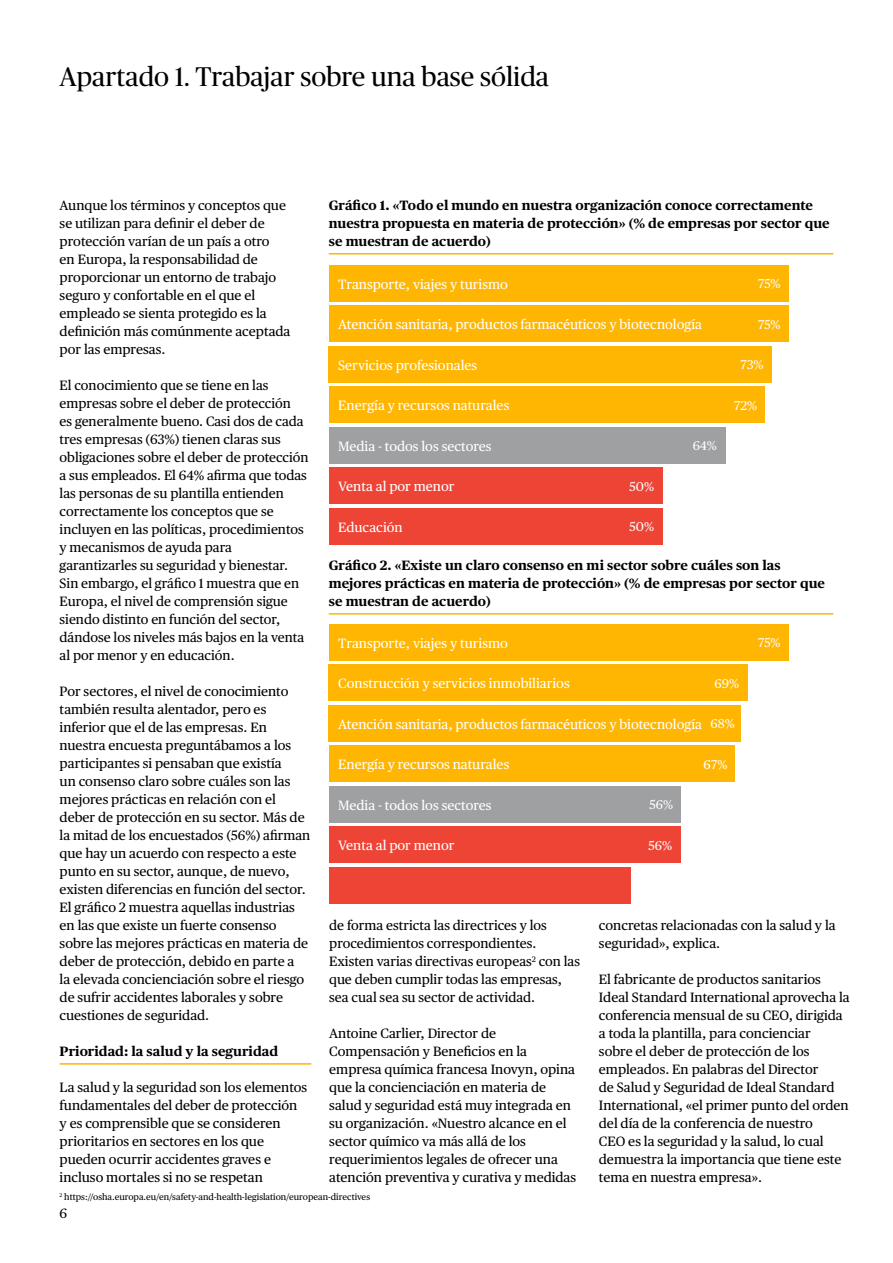
<style>
.page{position:relative;width:893px;height:1263px;background:#fff}
.page>*{position:absolute;margin:0;border:0;box-sizing:border-box;transform-origin:0 0}
.t1{font:27px "Chubb Publico";color:#000}
.t2{font:13.5px/18px "Chubb Publico Text";color:#000}
.t3{font:13.5px "Chubb Publico Text";color:#fff}
.t4{font:700 13.5px/18px "Chubb Publico Text";color:#000}
.t5{font:12.75px "Chubb Publico Text";color:#fff}
.t6{font:9px "Chubb Publico Text";color:#000}
.s1{font-size:12.75px}
</style>
<div class="page">
<hr style="left:329px;top:613px;width:504px;height:1px;background:#ffb602">
<hr style="left:329px;top:253px;width:504px;height:1px;background:#ffb602">
<hr style="left:60px;top:1063px;width:251px;height:1px;background:#ffb602">
<div style="left:329px;top:265px;width:459px;height:36px;background:#ffb602"></div>
<div style="left:329px;top:306px;width:459px;height:36px;background:#ffb602"></div>
<div style="left:329px;top:346px;width:443px;height:36px;background:#ffb602"></div>
<div style="left:329px;top:387px;width:435px;height:36px;background:#ffb602"></div>
<div style="left:329px;top:427px;width:396px;height:36px;background:#9fa0a1"></div>
<div style="left:329px;top:468px;width:334px;height:36px;background:#ed4436"></div>
<div style="left:329px;top:508px;width:334px;height:36px;background:#ed4436"></div>
<div style="left:329px;top:624px;width:459px;height:36px;background:#ffb602"></div>
<div style="left:329px;top:665px;width:419px;height:36px;background:#ffb602"></div>
<div style="left:329px;top:705px;width:412px;height:36px;background:#ffb602"></div>
<div style="left:329px;top:746px;width:405px;height:36px;background:#ffb602"></div>
<div style="left:329px;top:786px;width:351px;height:36px;background:#9fa0a1"></div>
<div style="left:329px;top:827px;width:351px;height:36px;background:#ed4436"></div>
<div style="left:329px;top:867px;width:301px;height:36px;background:#ed4436"></div>
<h2 class="t1" style="left:60px;top:58px;width:491px">Apartado 1. Trabajar sobre una base sólida</h2>
<p class="t2" style="left:60px;top:196px;width:232px">Aunque los términos y conceptos que se utilizan para defnir el deber de protección varían de un país a otro<br>en Europa, la responsabilidad de proporcionar un entorno de trabajo seguro y confortable en el que el empleado se sienta protegido es la defnición más comúnmente aceptada por las empresas.</p>
<p class="t2" style="left:60px;top:376px;width:251px">El conocimiento que se tiene en las empresas sobre el deber de protección<br>es generalmente bueno. Casi dos de cada tres empresas (63%) tienen claras sus obligaciones sobre el deber de protección a sus empleados. El 64% afrma que todas las personas de su plantilla entienden correctamente los conceptos que se incluyen en las políticas, procedimientos y mecanismos de ayuda para garantizarles su seguridad y bienestar.<br>Sin embargo, el gráfco 1 muestra que en Europa, el nivel de comprensión sigue siendo distinto en función del sector, dándose los niveles más bajos en la venta al por menor y en educación.</p>
<p class="t2" style="left:60px;top:682px;width:252px">Por sectores, el nivel de conocimiento también resulta alentador, pero es inferior que el de las empresas. En nuestra encuesta preguntábamos a los participantes si pensaban que existía<br>un consenso claro sobre cuáles son las mejores prácticas en relación con el deber de protección en su sector. Más de la mitad de los encuestados (56%) afrman que hay un acuerdo con respecto a este punto en su sector, aunque, de nuevo, existen diferencias en función del sector.<br>El gráfco 2 muestra aquellas industrias en las que existe un fuerte consenso sobre las mejores prácticas en materia de deber de protección, debido en parte a<br>la elevada concienciación sobre el riesgo de sufrir accidentes laborales y sobre cuestiones de seguridad.</p>
<h3 class="t4" style="left:60px;top:1042px;width:220px">Prioridad: la salud y la seguridad</h3>
<p class="t2" style="left:60px;top:1078px;width:249px">La salud y la seguridad son los elementos fundamentales del deber de protección y es comprensible que se consideren prioritarios en sectores en los que pueden ocurrir accidentes graves e incluso mortales si no se respetan</p>
<p class="t4" style="left:329px;top:195px;width:502px">Gráfco 1. «Todo el mundo en nuestra organización conoce correctamente nuestra propuesta en materia de protección» (% de empresas por sector que se muestran de acuerdo)</p>
<p class="t3" style="left:338px;top:274px;width:171px">Transporte, viajes y turismo</p>
<p class="t5" style="left:758px;top:274px;width:24px">75%</p>
<p class="t3" style="left:338px;top:314px;width:365px">Atención sanitaria, productos farmacéuticos y biotecnología</p>
<p class="t5" style="left:758px;top:315px;width:24px">75%</p>
<p class="t3" style="left:338px;top:355px;width:141px">Servicios profesionales</p>
<p class="t5" style="left:741px;top:355px;width:24px">73%</p>
<p class="t3" style="left:338px;top:395px;width:173px">Energía y recursos naturales</p>
<p class="t5" style="left:734px;top:396px;width:25px">72%</p>
<p class="t3" style="left:338px;top:436px;width:155px">Media - todos los sectores</p>
<p class="t5" style="left:693px;top:436px;width:26px">64%</p>
<p class="t3" style="left:338px;top:476px;width:118px">Venta al por menor</p>
<p class="t5" style="left:629px;top:477px;width:26px">50%</p>
<p class="t3" style="left:338px;top:517px;width:66px">Educación</p>
<p class="t5" style="left:629px;top:517px;width:26px">50%</p>
<p class="t4" style="left:329px;top:556px;width:498px">Gráfco 2. «Existe un claro consenso en mi sector sobre cuáles son las mejores prácticas en materia de protección» (% de empresas por sector que se muestran de acuerdo)</p>
<p class="t3" style="left:338px;top:633px;width:171px">Transporte, viajes y turismo</p>
<p class="t5" style="left:758px;top:633px;width:24px">75%</p>
<p class="t3" style="left:338px;top:673px;width:233px">Construcción y servicios inmobiliarios</p>
<p class="t5" style="left:714px;top:674px;width:26px">69%</p>
<p class="t3" style="left:338px;top:714px;width:398px">Atención sanitaria, productos farmacéuticos y biotecnología <span class="s1">68%</span></p>
<p class="t3" style="left:338px;top:754px;width:173px">Energía y recursos naturales</p>
<p class="t5" style="left:704px;top:755px;width:25px">67%</p>
<p class="t3" style="left:338px;top:795px;width:155px">Media - todos los sectores</p>
<p class="t5" style="left:649px;top:795px;width:26px">56%</p>
<p class="t3" style="left:338px;top:835px;width:118px">Venta al por menor</p>
<p class="t5" style="left:648px;top:836px;width:26px">56%</p>
<p class="t2" style="left:329px;top:916px;width:252px">de forma estricta las directrices y los procedimientos correspondientes.<br>Existen varias directivas europeas<sup>2</sup> con las que deben cumplir todas las empresas, sea cual sea su sector de actividad.</p>
<p class="t2" style="left:329px;top:1024px;width:248px">Antoine Carlier, Director de Compensación y Benefcios en la empresa química francesa Inovyn, opina que la concienciación en materia de salud y seguridad está muy integrada en su organización. «Nuestro alcance en el sector químico va más allá de los requerimientos legales de ofrecer una atención preventiva y curativa y medidas</p>
<p class="t2" style="left:599px;top:916px;width:238px">concretas relacionadas con la salud y la seguridad», explica.</p>
<p class="t2" style="left:599px;top:970px;width:252px">El fabricante de productos sanitarios Ideal Standard International aprovecha la conferencia mensual de su CEO, dirigida a toda la plantilla, para concienciar<br>sobre el deber de protección de los empleados. En palabras del Director<br>de Salud y Seguridad de Ideal Standard International, «el primer punto del orden del día de la conferencia de nuestro<br>CEO es la seguridad y la salud, lo cual demuestra la importancia que tiene este tema en nuestra empresa».</p>
<p class="t6" style="left:60px;top:1190px;width:312px"><sup>2</sup> https://osha.europa.eu/en/safety-and-health-legislation/european-directives</p>
<p class="t2" style="left:60px;top:1204px;width:9px">6</p>
</div>
